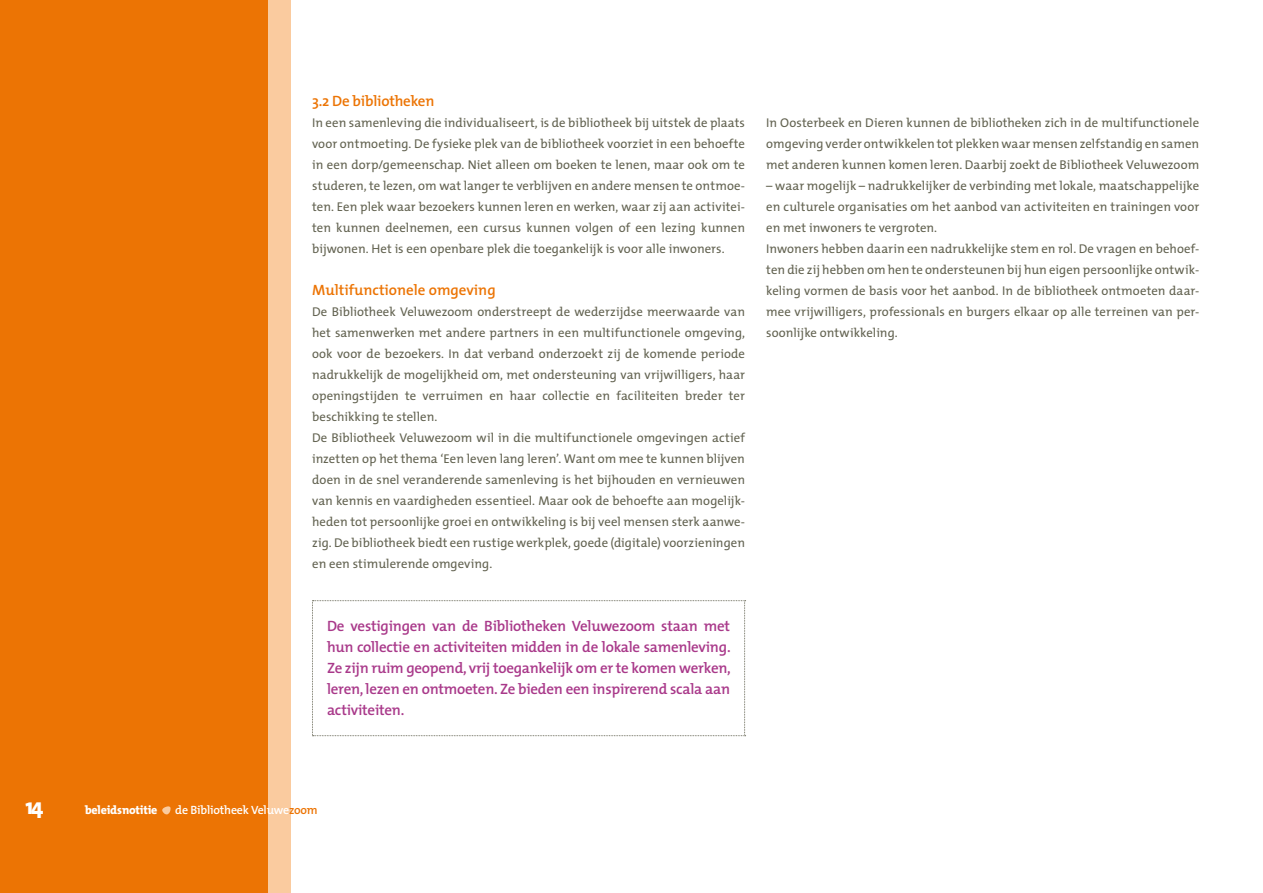
<style>
.page{position:relative;width:1263px;height:893px;background:#fff}
.page>*{position:absolute;margin:0;border:0;box-sizing:border-box;transform-origin:0 0}
.t1{font:800 22.5px "The Mix";color:#fff}
.t2{font:600 15px/21px "The Mix";letter-spacing:-.015em;color:#a9398a;text-align:justify}
.t3{font:600 15px "The Mix";color:#ec7404}
.t4{font:12.75px/21px "The Mix";letter-spacing:.005em;color:#626250;text-align:justify}
.t5{font:600 12px "The Mix";letter-spacing:-.015em;color:#fff}
.t6{font:800 12px "The Mix";letter-spacing:-.015em;color:#fff}
.s1{color:#ec7404}
</style>
<div class="page">
<div style="left:0;top:0;width:291px;height:893px;background:#ec7404"></div>
<div style="left:268px;top:0;width:23px;height:893px;background:#facb9f"></div>
<svg style="left:162px;top:806px;width:9px;height:8px"></svg>
<svg style="left:312px;top:600px;width:434px;height:136px"></svg>
<p class="t3" style="left:312px;top:91px;width:124px">3.2 De bibliotheken</p>
<p class="t4" style="left:312px;top:112px;width:434px">In een samenleving die individualiseert, is de bibliotheek bij uitstek de plaats voor ontmoeting. De fysieke plek van de bibliotheek voorziet in een behoefte in een dorp/gemeenschap. Niet alleen om boeken te lenen, maar ook om te studeren, te lezen, om wat langer te verblijven en andere mensen te ontmoe&shy;ten. Een plek waar bezoekers kunnen leren en werken, waar zij aan activitei&shy;ten kunnen deelnemen, een cursus kunnen volgen of een lezing kunnen bijwonen. Het is een openbare plek die toegankelijk is voor alle inwoners.</p>
<p class="t3" style="left:312px;top:280px;width:185px">Multifunctionele omgeving</p>
<p class="t4" style="left:312px;top:301px;width:434px;text-align:left">De Bibliotheek Veluwezoom onderstreept de wederzijdse meerwaarde van het samenwerken met andere partners in een multifunctionele omgeving, ook voor de bezoekers. In dat verband onderzoekt zij de komende periode nadrukkelijk de mogelijkheid om, met ondersteuning van vrijwilligers, haar openingstijden te verruimen en haar collectie en faciliteiten breder ter beschikking te stellen.<br>De Bibliotheek Veluwezoom wil in die multifunctionele omgevingen actief inzetten op het thema ‘Een leven lang leren’. Want om mee te kunnen blijven doen in de snel veranderende samenleving is het bijhouden en vernieuwen van kennis en vaardigheden essentieel. Maar ook de behoefte aan mogelijk&shy;heden tot persoonlijke groei en ontwikkeling is bij veel mensen sterk aanwe&shy;zig. De bibliotheek biedt een rustige werkplek, goede (digitale) voorzieningen en een stimulerende omgeving.</p>
<p class="t2" style="left:327px;top:616px;width:405px">De vestigingen van de Bibliotheken Veluwezoom staan met hun collectie en activiteiten midden in de lokale samenleving.<br>Ze zijn ruim geopend, vrij toegankelijk om er te komen werken, leren, lezen en ontmoeten. Ze bieden een inspirerend scala aan activiteiten.</p>
<p class="t4" style="left:766px;top:112px;width:434px">In Oosterbeek en Dieren kunnen de bibliotheken zich in de multifunctionele omgeving verder ontwikkelen tot plekken waar mensen zelfstandig en samen met anderen kunnen komen leren. Daarbij zoekt de Bibliotheek Veluwezoom</p>
<p class="t4" style="left:766px;top:175px;width:434px;text-align:left">– waar mogelijk – nadrukkelijker de verbinding met lokale, maatschappelijke en culturele organisaties om het aanbod van activiteiten en trainingen voor en met inwoners te vergroten.<br>Inwoners hebben daarin een nadrukkelijke stem en rol. De vragen en behoef&shy;ten die zij hebben om hen te ondersteunen bij hun eigen persoonlijke ontwik&shy;keling vormen de basis voor het aanbod. In de bibliotheek ontmoeten daar&shy;mee vrijwilligers, professionals en burgers elkaar op alle terreinen van per&shy;soonlijke ontwikkeling.</p>
<h1 class="t1" style="left:25px;top:792px;width:19px">14</h1>
<p class="t6" style="left:85px;top:803px;width:74px">beleidsnotitie</p>
<p class="t5" style="left:175px;top:803px;width:144px">de Bibliotheek Veluwe<span class="s1">zoom</span></p>
</div>
